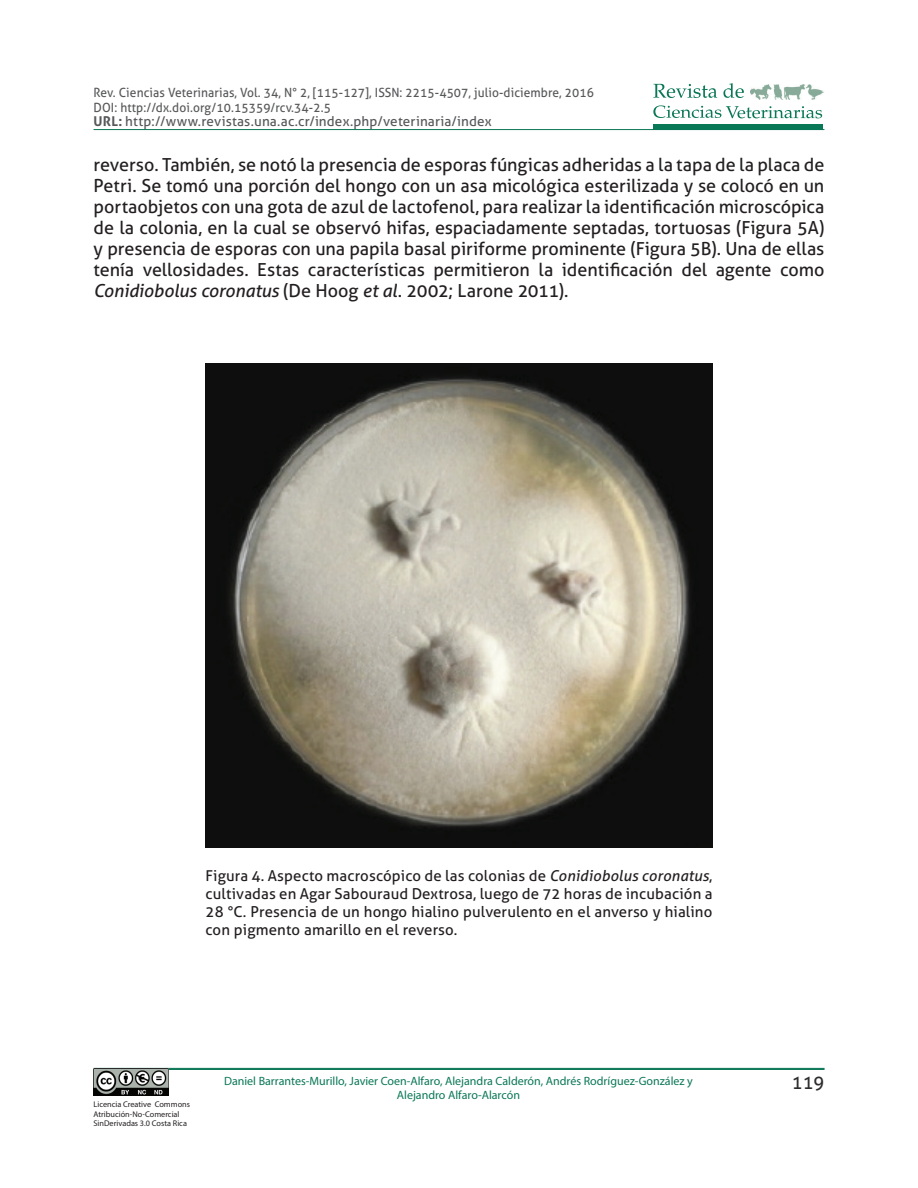
<style>
.page{position:relative;width:918px;height:1188px;background:#fff}
.page>*{position:absolute;margin:0;border:0;box-sizing:border-box;transform-origin:0 0}
.t1{font:19.05px "Aller";color:#2e2b2c;scale:.94 1}
.t2{font:18px/21px "Aller";letter-spacing:-.005em;color:#231f20;text-align:justify}
.t3{font:15px/18px "Aller";letter-spacing:.01em;color:#231f20;text-align:justify}
.t4{font:13.5px "Aller";letter-spacing:.01em;color:#57585a}
.t5{font:12.75px/15px "Aller";letter-spacing:.01em;color:#57585a;scale:.94 1}
.t6{font:12px "Myriad Pro";color:#0a7756}
.t7{font:8.25px/9.8px "Myriad Pro";color:#231f20}
.s1{font-weight:700}
.s2{font-style:italic}
</style>
<div class="page">
<svg style="left:653px;top:84px;width:64px;height:14px"></svg>
<svg style="left:723px;top:83px;width:21px;height:15px"></svg>
<svg style="left:653px;top:105px;width:169px;height:13px"></svg>
<img style="left:653px;top:125px;width:169px;height:4px">
<img style="left:751px;top:84px;width:73px;height:15px">
<hr style="left:94px;top:129px;width:730px;height:1px;background:#0a7756">
<hr style="left:94px;top:1069px;width:730px;height:1px;background:#0a7756">
<hr style="left:94px;top:1068px;width:730px;height:1px;background:#0a7756">
<img style="left:94px;top:1069px;width:75px;height:26px">
<img style="left:206px;top:363px;width:506px;height:485px">
<p class="t5" style="left:94px;top:85px;width:534px">Rev. Ciencias Veterinarias, Vol. 34, N° 2, [115-127], ISSN: 2215-4507, julio-diciembre, 2016<br>DOI: http://dx.doi.org/10.15359/rcv.34-2.5</p>
<p class="t4" style="left:94px;top:113px;width:400px"><span class="s1">URL:</span> http://www.revistas.una.ac.cr/index.php/veterinaria/index</p>
<p class="t2" style="left:94px;top:154px;width:732px">reverso. También, se notó la presencia de esporas fúngicas adheridas a la tapa de la placa de Petri. Se tomó una porción del hongo con un asa micológica esterilizada y se colocó en un portaobjetos con una gota de azul de lactofenol, para realizar la identificación microscópica de la colonia, en la cual se observó hifas, espaciadamente septadas, tortuosas (Figura 5A) y presencia de esporas con una papila basal piriforme prominente (Figura 5B). Una de ellas tenía vellosidades. Estas características permitieron la identificación del agente como <span class="s2">Conidiobolus coronatus</span> (De Hoog <span class="s2">et al</span>. 2002; Larone 2011).</p>
<p class="t3" style="left:206px;top:866px;width:508px">Figura 4. Aspecto macroscópico de las colonias de <span class="s2">Conidiobolus coronatus</span>, cultivadas en Agar Sabouraud Dextrosa, luego de 72 horas de incubación a 28 °C. Presencia de un hongo hialino pulverulento en el anverso y hialino con pigmento amarillo en el reverso.</p>
<p class="t7" style="left:94px;top:1099px;width:98px">Licencia Creative Commons<br>Atribución-No-Comercial<br>SinDerivadas 3.0 Costa Rica</p>
<p class="t6" style="left:224px;top:1074px;width:470px">Daniel Barrantes-Murillo, Javier Coen-Alfaro, Alejandra Calderón, Andrés Rodríguez-González y</p>
<p class="t1" style="left:792px;top:1071px;width:36px">119</p>
<p class="t6" style="left:397px;top:1087px;width:125px">Alejandro Alfaro-Alarcón</p>
</div>
